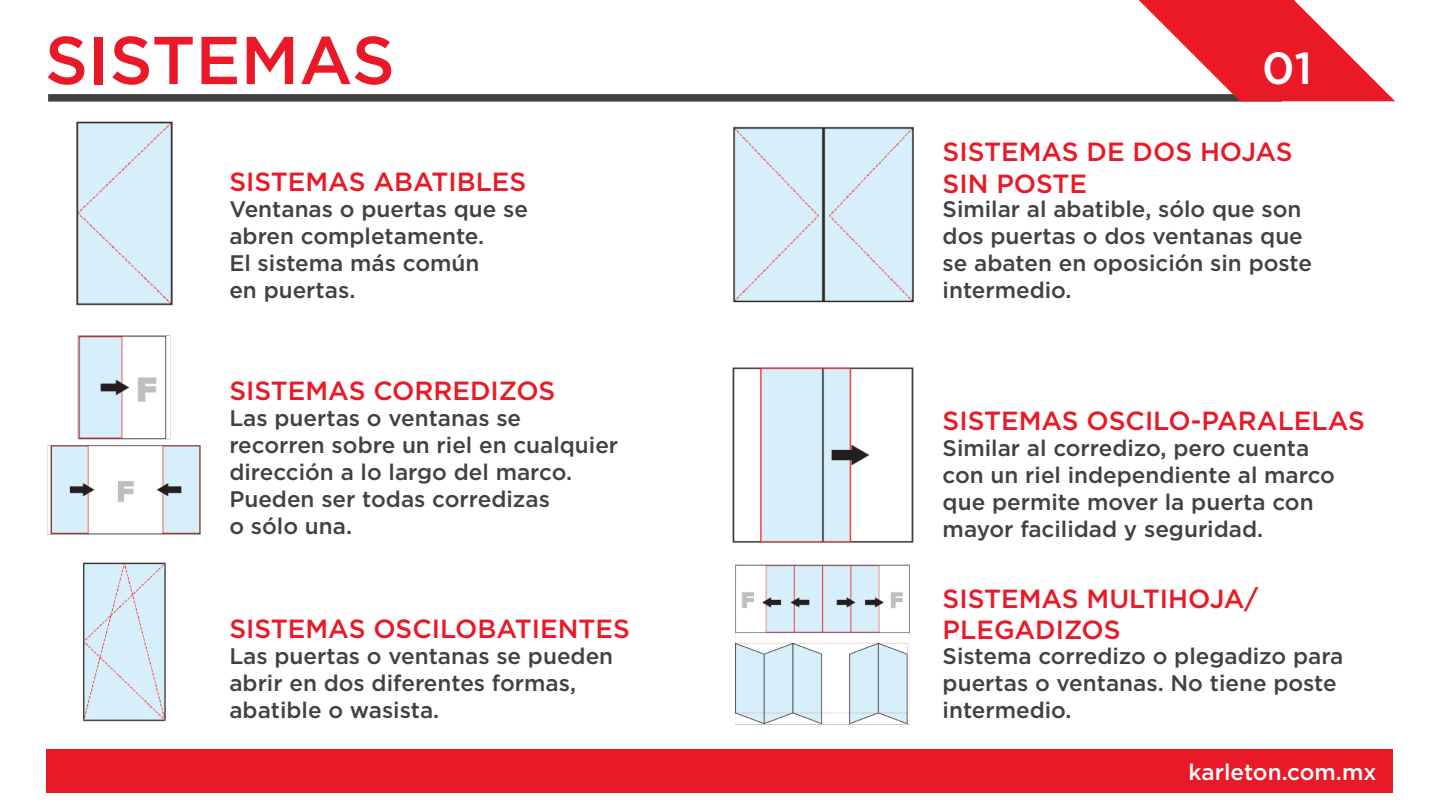
<style>
.page{position:relative;width:1440px;height:810px;background:#fff}
.page>*{position:absolute;margin:0;border:0;box-sizing:border-box;transform-origin:0 0}
.t1{font:500 67.5px "Gotham";color:#ea1927}
.t2{font:500 45px "Gotham";color:#fff}
.t3{font:500 26.25px/31.5px "Gotham";color:#ea1927}
.t4{font:500 22.5px/27px "Gotham";color:#414042}
.t5{font:500 22.5px "Gotham";color:#fff}
</style>
<div class="page">
<img style="left:76px;top:121px;width:97px;height:185px">
<img style="left:47px;top:335px;width:154px;height:200px">
<div style="left:48px;top:94px;width:1234px;height:8px;background:#414042"></div>
<svg style="left:1139px;top:0;width:256px;height:101px"></svg>
<div style="left:46px;top:750px;width:1348px;height:43px;background:#ea1927"></div>
<img style="left:83px;top:562px;width:83px;height:160px">
<img style="left:733px;top:126px;width:181px;height:177px">
<img style="left:732px;top:367px;width:182px;height:176px">
<img style="left:735px;top:564px;width:175px;height:161px">
<h1 class="t1" style="left:45px;top:16px;width:352px">SISTEMAS</h1>
<p class="t3" style="left:229px;top:166px;width:298px">SISTEMAS ABATIBLES</p>
<p class="t4" style="left:229px;top:196px;width:300px">Ventanas o puertas que se abren completamente.<br>El sistema más común<br>en puertas.</p>
<p class="t3" style="left:229px;top:374px;width:327px">SISTEMAS CORREDIZOS</p>
<p class="t4" style="left:229px;top:404px;width:390px">Las puertas o ventanas se recorren sobre un riel en cualquier dirección a lo largo del marco.<br>Pueden ser todas corredizas<br>o sólo una.</p>
<p class="t3" style="left:229px;top:612px;width:402px">SISTEMAS OSCILOBATIENTES</p>
<p class="t4" style="left:229px;top:642px;width:385px">Las puertas o ventanas se pueden abrir en dos diferentes formas, abatible o wasista.</p>
<h2 class="t2" style="left:1262px;top:39px;width:52px">01</h2>
<p class="t3" style="left:943px;top:136px;width:352px">SISTEMAS DE DOS HOJAS<br>SIN POSTE</p>
<p class="t4" style="left:943px;top:196px;width:371px">Similar al abatible, sólo que son dos puertas o dos ventanas que se abaten en oposición sin poste intermedio.</p>
<p class="t3" style="left:943px;top:404px;width:424px">SISTEMAS OSCILO-PARALELAS</p>
<p class="t4" style="left:943px;top:434px;width:394px">Similar al corredizo, pero cuenta con un riel independiente al marco que permite mover la puerta con mayor facilidad y seguridad.</p>
<p class="t3" style="left:943px;top:582px;width:317px">SISTEMAS MULTIHOJA/<br>PLEGADIZOS</p>
<p class="t4" style="left:943px;top:642px;width:402px">Sistema corredizo o plegadizo para puertas o ventanas. No tiene poste intermedio.</p>
<p class="t5" style="left:1189px;top:757px;width:189px">karleton.com.mx</p>
</div>
